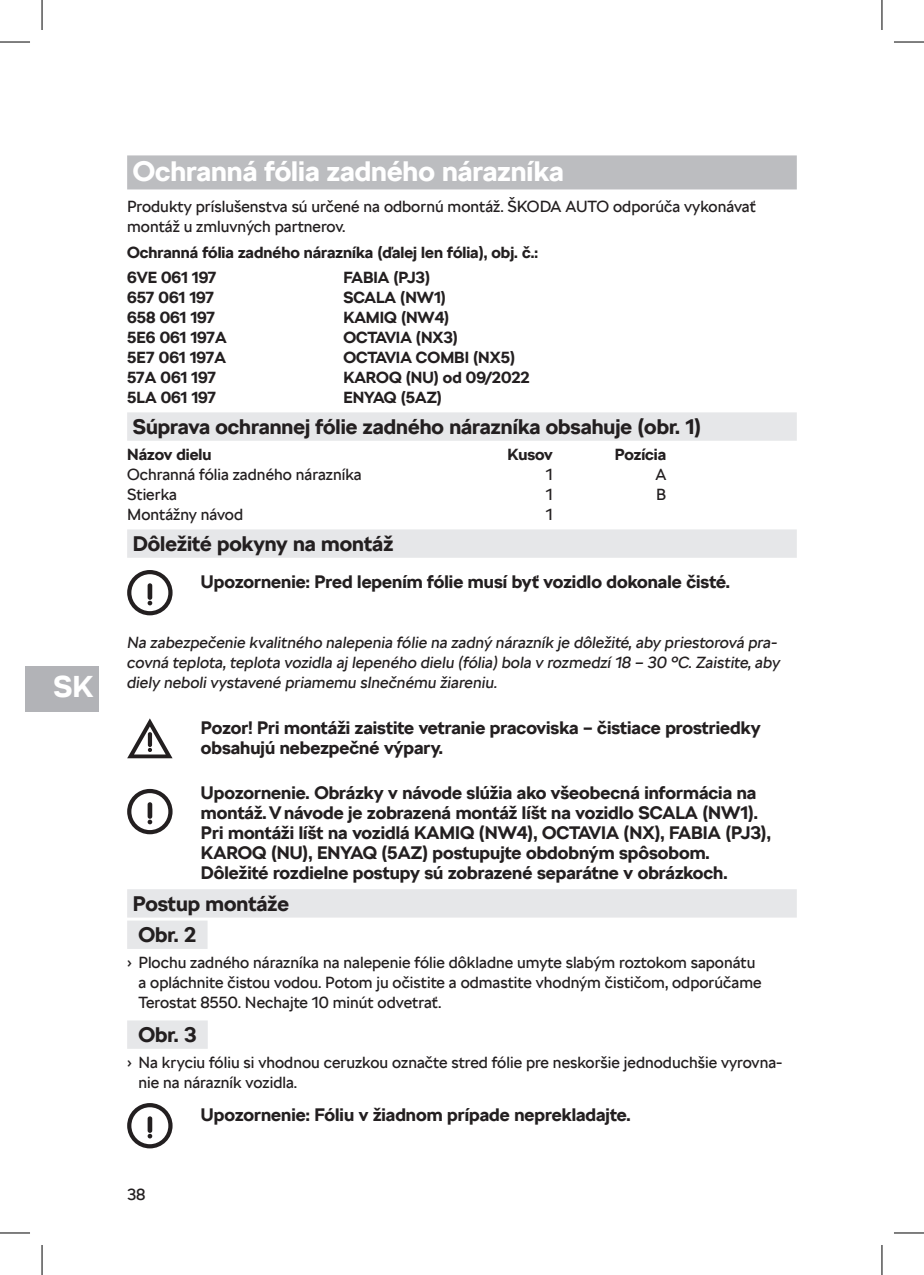
<style>
.page{position:relative;width:924px;height:1275px;background:#fff}
.page>*{position:absolute;margin:0;border:0;box-sizing:border-box;transform-origin:0 0}
.t1{font:700 30px "SKODA Next";color:#fff}
.t2{font:700 28px "SKODA Next";color:#fff}
.t3{font:700 21px "SKODA Next";color:#231f20}
.t4{font:700 18px/20px "SKODA Next";color:#231f20}
.t5{font:16px/20px "SKODA Next";color:#231f20}
.t6{font:700 16px "SKODA Next";color:#231f20}
.t7{font:italic 16px/20px "SKODA Next";color:#231f20}
</style>
<div class="page">
<div style="left:25px;top:666px;width:74px;height:45px;background:#b2b3b7"></div>
<div style="left:127px;top:155px;width:669px;height:34px;background:#bcbdc0"></div>
<div style="left:127px;top:412px;width:669px;height:29px;background:#e6e7e9"></div>
<div style="left:127px;top:529px;width:669px;height:29px;background:#e6e7e9"></div>
<div style="left:127px;top:889px;width:669px;height:28px;background:#e6e7e9"></div>
<div style="left:127px;top:920px;width:80px;height:29px;background:#e6e7e9"></div>
<div style="left:127px;top:1020px;width:81px;height:28px;background:#e6e7e9"></div>
<svg style="left:127px;top:570px;width:45px;height:45px"></svg>
<div style="left:131px;top:574px;width:37px;height:37px;background:#fff;border-radius:50%"></div>
<svg style="left:147px;top:583px;width:5px;height:22px"></svg>
<svg style="left:127px;top:718px;width:45px;height:40px"></svg>
<svg style="left:127px;top:1103px;width:45px;height:45px"></svg>
<div style="left:131px;top:1107px;width:37px;height:37px;background:#fff;border-radius:50%"></div>
<svg style="left:147px;top:1116px;width:5px;height:22px"></svg>
<div style="left:127px;top:789px;width:45px;height:45px;background:#231f20;border-radius:50%"></div>
<div style="left:131px;top:793px;width:37px;height:37px;background:#fff;border-radius:50%"></div>
<svg style="left:147px;top:802px;width:5px;height:22px"></svg>
<hr style="left:0;top:42px;width:30px;height:1px;background:#000">
<hr style="left:893px;top:42px;width:30px;height:1px;background:#000">
<hr style="left:0;top:1232px;width:30px;height:1px;background:#000">
<hr style="left:893px;top:1232px;width:30px;height:1px;background:#000">
<hr style="left:42px;top:0;width:1px;height:30px;background:#000">
<hr style="left:42px;top:1245px;width:1px;height:30px;background:#000">
<hr style="left:881px;top:0;width:1px;height:30px;background:#000">
<hr style="left:881px;top:1245px;width:1px;height:30px;background:#000">
<h1 class="t1" style="left:53px;top:668px;width:41px">SK</h1>
<p class="t2" style="left:133px;top:154px;width:432px">Ochranná fólia zadného nárazníka</p>
<p class="t5" style="left:127px;top:197px;width:630px">Produkty príslušenstva sú určené na odbornú montáž. ŠKODA AUTO odporúča vykonávať montáž u zmluvných partnerov.</p>
<p class="t6" style="left:127px;top:243px;width:412px">Ochranná fólia zadného nárazníka (ďalej len fólia), obj. č.:</p>
<p class="t6" style="left:127px;top:267px;width:91px">6VE 061 197</p>
<p class="t6" style="left:343px;top:267px;width:88px">FABIA (PJ3)</p>
<p class="t6" style="left:127px;top:287px;width:88px">657 061 197</p>
<p class="t6" style="left:343px;top:287px;width:104px">SCALA (NW1)</p>
<p class="t6" style="left:127px;top:307px;width:89px">658 061 197</p>
<p class="t6" style="left:343px;top:307px;width:107px">KAMIQ (NW4)</p>
<p class="t6" style="left:127px;top:327px;width:101px">5E6 061 197A</p>
<p class="t6" style="left:343px;top:327px;width:116px">OCTAVIA (NX3)</p>
<p class="t6" style="left:127px;top:347px;width:100px">5E7 061 197A</p>
<p class="t6" style="left:343px;top:347px;width:173px">OCTAVIA COMBI (NX5)</p>
<p class="t6" style="left:127px;top:367px;width:90px">57A 061 197</p>
<p class="t6" style="left:343px;top:367px;width:188px">KAROQ (NU) od 09/2022</p>
<p class="t6" style="left:127px;top:387px;width:90px">5LA 061 197</p>
<p class="t6" style="left:343px;top:387px;width:100px">ENYAQ (5AZ)</p>
<p class="t3" style="left:133px;top:414px;width:569px">Súprava ochrannej fólie zadného nárazníka obsahuje (obr. 1)</p>
<p class="t6" style="left:127px;top:444px;width:86px">Názov dielu</p>
<p class="t6" style="left:507px;top:444px;width:47px">Kusov</p>
<p class="t6" style="left:614px;top:444px;width:53px">Pozícia</p>
<p class="t5" style="left:127px;top:464px;width:236px">Ochranná fólia zadného nárazníka</p>
<p class="t5" style="left:545px;top:464px;width:8px">1</p>
<p class="t5" style="left:655px;top:464px;width:12px">A</p>
<p class="t5" style="left:127px;top:484px;width:51px">Stierka</p>
<p class="t5" style="left:545px;top:484px;width:8px">1</p>
<p class="t5" style="left:656px;top:484px;width:11px">B</p>
<p class="t5" style="left:127px;top:504px;width:117px">Montážny návod</p>
<p class="t5" style="left:545px;top:504px;width:8px">1</p>
<p class="t3" style="left:133px;top:531px;width:262px">Dôležité pokyny na montáž</p>
<p class="t4" style="left:201px;top:571px;width:530px">Upozornenie: Pred lepením fólie musí byť vozidlo dokonale čisté.</p>
<p class="t7" style="left:127px;top:632px;width:654px">Na zabezpečenie kvalitného nalepenia fólie na zadný nárazník je dôležité, aby priestorová pra&shy;covná teplota, teplota vozidla aj lepeného dielu (fólia) bola v rozmedzí 18 – 30 °C. Zaistite, aby diely neboli vystavené priamemu slnečnému žiareniu.</p>
<p class="t4" style="left:201px;top:717px;width:561px">Pozor! Pri montáži zaistite vetranie pracoviska – čistiace prostriedky obsahujú nebezpečné výpary.</p>
<p class="t4" style="left:201px;top:783px;width:571px">Upozornenie. Obrázky v návode slúžia ako všeobecná informácia na montáž. V návode je zobrazená montáž líšt na vozidlo SCALA (NW1).<br>Pri montáži líšt na vozidlá KAMIQ (NW4), OCTAVIA (NX), FABIA (PJ3), KAROQ (NU), ENYAQ (5AZ) postupujte obdobným spôsobom.</p>
<p class="t4" style="left:201px;top:863px;width:528px">Dôležité rozdielne postupy sú zobrazené separátne v obrázkoch.</p>
<p class="t3" style="left:133px;top:890px;width:158px">Postup montáže</p>
<p class="t3" style="left:138px;top:922px;width:59px">Obr. 2</p>
<p class="t5" style="left:138px;top:952px;width:624px;text-indent:-11px">› Plochu zadného nárazníka na nalepenie fólie dôkladne umyte slabým roztokom saponátu a opláchnite čistou vodou. Potom ju očistite a odmastite vhodným čističom, odporúčame<br>Terostat 8550. Nechajte 10 minút odvetrať.</p>
<p class="t3" style="left:138px;top:1022px;width:59px">Obr. 3</p>
<p class="t5" style="left:138px;top:1052px;width:645px;text-indent:-11px">› Na kryciu fóliu si vhodnou ceruzkou označte stred fólie pre neskoršie jednoduchšie vyrovna&shy;nie na nárazník vozidla.</p>
<p class="t4" style="left:201px;top:1104px;width:431px">Upozornenie: Fóliu v žiadnom prípade neprekladajte.</p>
<p class="t5" style="left:127px;top:1184px;width:20px">38</p>
</div>
